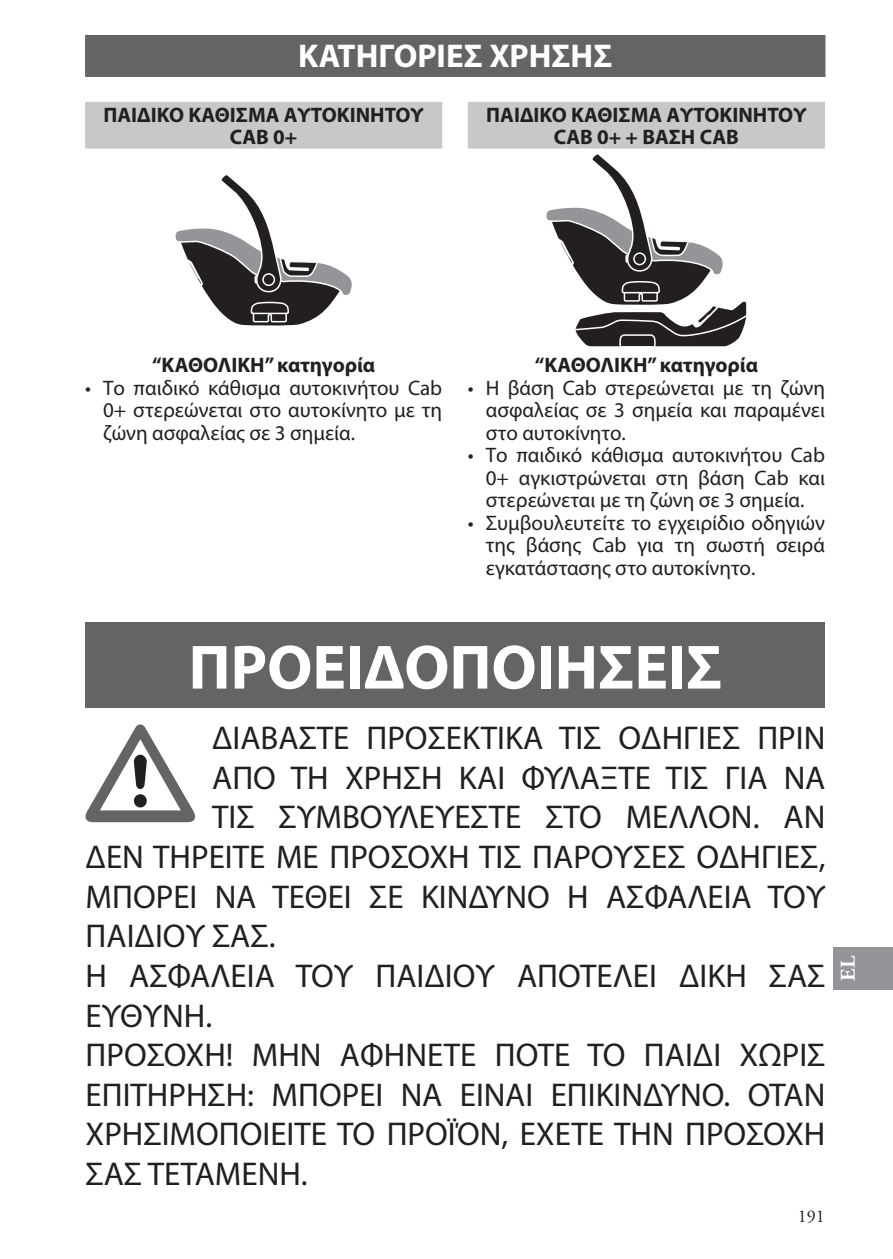
<style>
.page{position:relative;width:893px;height:1259px;background:#fff}
.page>*{position:absolute;margin:0;border:0;box-sizing:border-box;transform-origin:0 0}
.t1{font:700 63px "Myriad Pro";color:#fff}
.t2{font:33px "Myriad Pro";color:#231f20}
.t3{font:700 33px "Myriad Pro";color:#fff}
.t4{font:21px/22.5px "Myriad Pro";color:#231f20;text-align:justify}
.t5{font:700 21px/22.5px "Myriad Pro";color:#231f20;text-align:center}
.t6{font:700 21px "Adobe Garamond Pro";color:#fff}
.t7{font:18px "Adobe Garamond Pro";color:#231f20}
</style>
<div class="page">
<div style="left:833px;top:947px;width:60px;height:42px;background:#939598"></div>
<div style="left:86px;top:622px;width:739px;height:85px;background:#636466"></div>
<svg style="left:86px;top:724px;width:109px;height:98px"></svg>
<div style="left:85px;top:35px;width:740px;height:42px;background:#636466"></div>
<svg style="left:85px;top:102px;width:740px;height:245px"></svg>
<hr style="left:624px;top:292px;width:33px;height:1px;background:#fff">
<p class="t3" style="left:298px;top:44px;width:316px">ΚΑΤΗΓΟΡΙΕΣ ΧΡΗΣΗΣ</p>
<p class="t5" style="left:104px;top:105px;width:322px">ΠΑΙΔΙΚΟ ΚΑΘΙΣΜΑ ΑΥΤΟΚΙΝΗΤΟΥ<br>CAB 0+</p>
<p class="t5" style="left:486px;top:105px;width:322px">ΠΑΙΔΙΚΟ ΚΑΘΙΣΜΑ ΑΥΤΟΚΙΝΗΤΟΥ<br>CAB 0+ + ΒΑΣΗ CAB</p>
<p class="t5" style="left:152px;top:355px;width:225px">“ΚΑΘΟΛΙΚΗ” κατηγορία</p>
<p class="t4" style="left:103px;top:377px;width:341px;text-indent:-18px">• Το παιδικό κάθισμα αυτοκινήτου Cab 0+ στερεώνεται στο αυτοκίνητο με τη ζώνη ασφαλείας σε 3 σημεία.</p>
<p class="t5" style="left:535px;top:355px;width:225px">“ΚΑΘΟΛΙΚΗ” κατηγορία</p>
<p class="t4" style="left:486px;top:377px;width:341px;text-indent:-18px">• Η βάση Cab στερεώνεται με τη ζώνη ασφαλείας σε 3 σημεία και παραμένει στο αυτοκίνητο.</p>
<p class="t4" style="left:486px;top:445px;width:341px;text-indent:-18px">• Το παιδικό κάθισμα αυτοκινήτου Cab 0+ αγκιστρώνεται στη βάση Cab και στερεώνεται με τη ζώνη σε 3 σημεία.</p>
<p class="t4" style="left:486px;top:512px;width:341px;text-indent:-18px">• Συμβουλευτείτε το εγχειρίδιο οδηγιών της βάσης Cab για τη σωστή σειρά εγκατάστασης στο αυτοκίνητο.</p>
<h1 class="t1" style="left:189px;top:643px;width:535px">ΠΡΟΕΙΔΟΠΟΙΗΣΕΙΣ</h1>
<p class="t2" style="left:212px;top:725px;width:615px">ΔΙΑΒΑΣΤΕ ΠΡΟΣΕΚΤΙΚΑ ΤΙΣ ΟΔΗΓΙΕΣ ΠΡΙΝ</p>
<p class="t2" style="left:212px;top:765px;width:615px">ΑΠΟ ΤΗ ΧΡΗΣΗ ΚΑΙ ΦΥΛΑΞΤΕ ΤΙΣ ΓΙΑ ΝΑ</p>
<p class="t2" style="left:212px;top:805px;width:615px">ΤΙΣ ΣΥΜΒΟΥΛΕΥΕΣΤΕ ΣΤΟ ΜΕΛΛΟΝ. ΑΝ</p>
<p class="t2" style="left:86px;top:844px;width:741px">ΔΕΝ ΤΗΡΕΙΤΕ ΜΕ ΠΡΟΣΟΧΗ ΤΙΣ ΠΑΡΟΥΣΕΣ ΟΔΗΓΙΕΣ,</p>
<p class="t2" style="left:86px;top:884px;width:741px">ΜΠΟΡΕΙ ΝΑ ΤΕΘΕΙ ΣΕ ΚΙΝΔΥΝΟ Η ΑΣΦΑΛΕΙΑ ΤΟΥ</p>
<p class="t2" style="left:86px;top:923px;width:192px">ΠΑΙΔΙΟΥ ΣΑΣ.</p>
<p class="t2" style="left:86px;top:963px;width:741px">Η ΑΣΦΑΛΕΙΑ ΤΟΥ ΠΑΙΔΙΟΥ ΑΠΟΤΕΛΕΙ ΔΙΚΗ ΣΑΣ</p>
<p class="t2" style="left:86px;top:1003px;width:128px">ΕΥΘΥΝΗ.</p>
<p class="t2" style="left:86px;top:1042px;width:741px">ΠΡΟΣΟΧΗ! ΜΗΝ ΑΦΗΝΕΤΕ ΠΟΤΕ ΤΟ ΠΑΙΔΙ ΧΩΡΙΣ</p>
<p class="t2" style="left:86px;top:1082px;width:741px">ΕΠΙΤΗΡΗΣΗ: ΜΠΟΡΕΙ ΝΑ ΕΙΝΑΙ ΕΠΙΚΙΝΔΥΝΟ. ΟΤΑΝ</p>
<p class="t2" style="left:86px;top:1121px;width:741px">ΧΡΗΣΙΜΟΠΟΙΕΙΤΕ ΤΟ ΠΡΟΪΌΝ, ΕΧΕΤΕ ΤΗΝ ΠΡΟΣΟΧΗ</p>
<p class="t2" style="left:86px;top:1161px;width:224px">ΣΑΣ ΤΕΤΑΜΕΝΗ.</p>
<p class="t7" style="left:798px;top:1208px;width:28px">191</p>
<p class="t6" style="left:839px;top:981px;width:26px;rotate:-90deg">EL</p>
</div>
